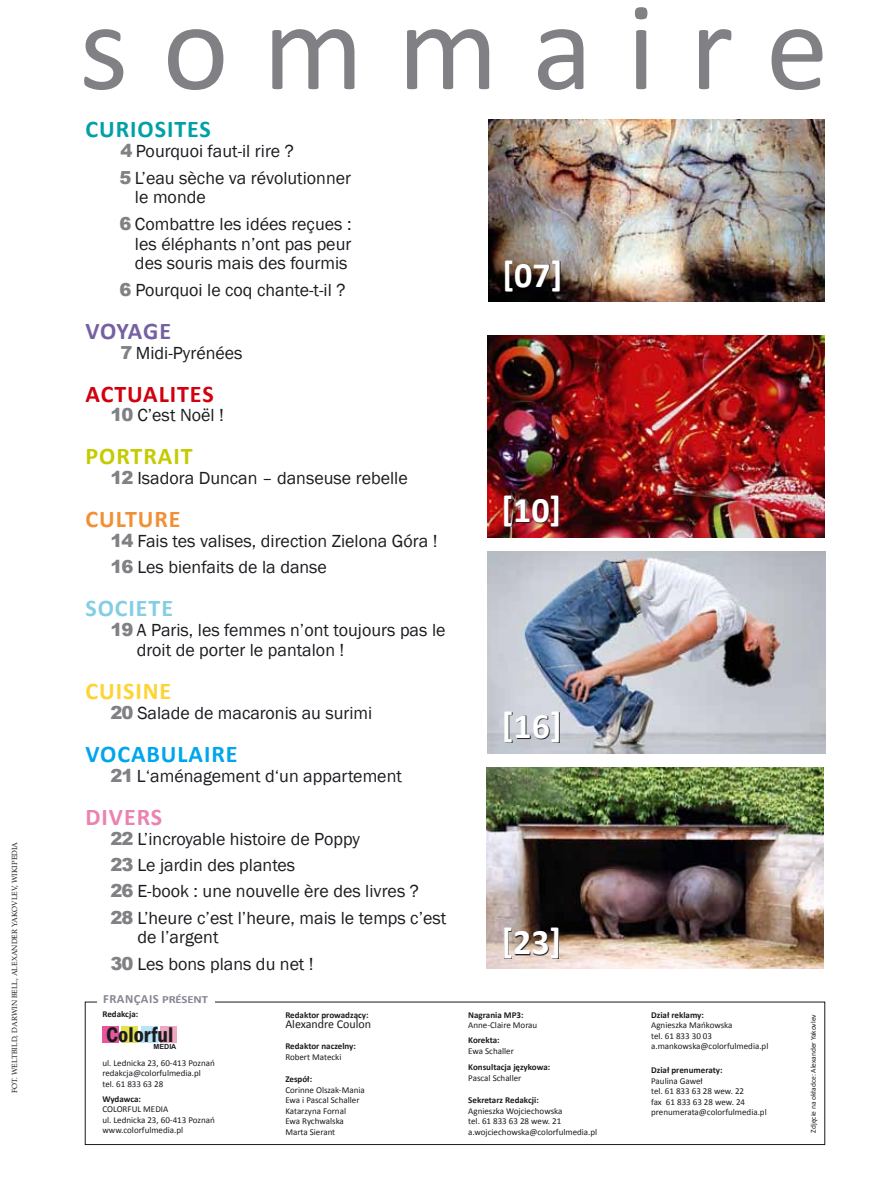
<style>
.page{position:relative;width:893px;height:1178px;background:#fff}
.page>*{position:absolute;margin:0;border:0;box-sizing:border-box;transform-origin:0 0}
.t1{font:126px "Calibri";letter-spacing:.27em;color:#818084}
.t2{font:700 36px "Calibri";color:#fff}
.t3{font:700 24px "Calibri";letter-spacing:.04em;color:#00a6eb}
.t4{font:700 24px "Calibri";letter-spacing:.04em;color:#00a0a7}
.t5{font:700 24px "Calibri";letter-spacing:.04em;color:#d1010e}
.t6{font:700 24px "Calibri";letter-spacing:.04em;color:#c4cb00}
.t7{font:700 24px "Calibri";letter-spacing:.04em;color:#f19037}
.t8{font:700 24px "Calibri";letter-spacing:.04em;color:#84cee4}
.t9{font:700 24px "Calibri";letter-spacing:.04em;color:#fed334}
.t10{font:700 24px "Calibri";letter-spacing:.025em;color:#7561a1}
.t11{font:700 24px "Calibri";letter-spacing:.04em;color:#ec82b1}
.t12{font:600 condensed 22.05px "Franklin Gothic";color:#1b1c20}
.t13{font:18px/26.2px "Franklin Gothic";color:#1b1c20}
.t14{font:700 12.6px "Calibri";letter-spacing:.04em;color:#868692}
.t15{font:12px "Calibri";color:#1b1c20}
.t16{font:9px/10.5px "Calibri";color:#1b1c20}
.t17{font:700 9px "Calibri";color:#1b1c20}
.t18{font:7.5px "Palatino Linotype";color:#1b1c20}
.t19{font:7.5px "Calibri";color:#1b1c20}
.t20{font:700 7.05px "Arial";color:#1b1c20}
.s1{font-family:"Arial";font-weight:900;color:#818084}
.s2{font-size:10.95px}
</style>
<div class="page">
<img style="left:488px;top:120px;width:336px;height:182px">
<svg style="left:506px;top:261px;width:54px;height:31px;background:#322a26"></svg>
<img style="left:488px;top:336px;width:337px;height:201px">
<img style="left:505px;top:496px;width:54px;height:31px">
<img style="left:486px;top:767px;width:338px;height:202px">
<svg style="left:505px;top:928px;width:54px;height:31px;background:#70645c"></svg>
<img style="left:488px;top:551px;width:337px;height:202px">
<svg style="left:505px;top:712px;width:55px;height:30px;background:#85888f"></svg>
<div style="left:85px;top:1002px;width:740px;height:143px;border:1px solid #1b1c20"></div>
<div style="left:97px;top:993px;width:117px;height:13px;background:#fff"></div>
<div style="left:102px;top:1026px;width:17px;height:17px;background:#e8579c"></div>
<div style="left:161px;top:1026px;width:16px;height:17px;background:#f0a8c1"></div>
<div style="left:141px;top:1026px;width:17px;height:17px;background:#b8e3f9"></div>
<div style="left:122px;top:1026px;width:16px;height:17px;background:#e4e24d"></div>
<p class="t18" style="left:9px;top:1093px;width:253px;rotate:-90deg">fot. WELTBILD, darwin bell, Alexander Yakovlev, wikipedia</p>
<h1 class="t1" style="left:79px;top:-31px;width:751px">sommaire</h1>
<h3 class="t4" style="left:86px;top:115px;width:127px">curiosites</h3>
<p class="t13" style="left:120px;top:139px;width:233px"><span class="s1">4</span> Pourquoi faut-il rire ?<br><span class="s1">5</span> L’eau sèche va révolutionner</p>
<p class="t13" style="left:120px;top:185px;width:233px;text-indent:15px">le monde<br><span class="s1">6</span> Combattre les idées reçues :</p>
<p class="t13" style="left:135px;top:234px;width:218px;line-height:19.8px">les éléphants n’ont pas peur des souris mais des fourmis</p>
<p class="t13" style="left:120px;top:277px;width:227px"><span class="s1">6</span> Pourquoi le coq chante-t-il ?</p>
<h3 class="t10" style="left:86px;top:316px;width:84px">VOYAGE</h3>
<p class="t13" style="left:120px;top:340px;width:124px"><span class="s1">7</span> Midi-Pyrénées</p>
<h3 class="t5" style="left:86px;top:379px;width:130px">actualites</h3>
<p class="t13" style="left:111px;top:403px;width:115px"><span class="s1">10</span> C’est Noël !</p>
<h3 class="t6" style="left:86px;top:441px;width:109px">portrait</h3>
<p class="t13" style="left:111px;top:465px;width:299px"><span class="s1">12</span> Isadora Duncan – danseuse rebelle</p>
<h3 class="t7" style="left:86px;top:504px;width:97px">culture</h3>
<p class="t13" style="left:111px;top:528px;width:329px"><span class="s1">14</span> Fais tes valises, direction Zielona Góra !<br><span class="s1">16</span> Les bienfaits de la danse</p>
<h3 class="t8" style="left:86px;top:593px;width:89px">societe</h3>
<p class="t13" style="left:137px;top:621px;width:310px;line-height:19.8px;text-indent:-26px"><span class="s1">19</span> A Paris, les femmes n’ont toujours pas le droit de porter le pantalon !</p>
<h3 class="t9" style="left:86px;top:676px;width:87px">cuisine</h3>
<p class="t13" style="left:111px;top:700px;width:263px"><span class="s1">20</span> Salade de macaronis au surimi</p>
<h3 class="t3" style="left:86px;top:739px;width:154px">vocabulaire</h3>
<p class="t13" style="left:111px;top:763px;width:293px"><span class="s1">21</span> L‘aménagement d‘un appartement</p>
<h3 class="t11" style="left:86px;top:802px;width:78px">divers</h3>
<p class="t13" style="left:111px;top:826px;width:337px"><span class="s1">22</span> L’incroyable histoire de Poppy<br><span class="s1">23</span> Le jardin des plantes<br><span class="s1">26</span> E-book : une nouvelle ère des livres ?<br><span class="s1">28</span> L’heure c’est l’heure, mais le temps c’est</p>
<p class="t13" style="left:111px;top:924px;width:205px;text-indent:27px">de l’argent<br><span class="s1">30</span> Les bons plans du net !</p>
<p class="t17" style="left:102px;top:1009px;width:37px">Redakcja:</p>
<p class="t14" style="left:103px;top:991px;width:106px">Français <span class="s2">PrÉsent</span></p>
<p class="t17" style="left:285px;top:1009px;width:85px">Redaktor prowadzący:</p>
<p class="t15" style="left:285px;top:1016px;width:87px">Alexandre Coulon</p>
<p class="t17" style="left:285px;top:1040px;width:72px">Redaktor naczelny:</p>
<p class="t16" style="left:285px;top:1051px;width:58px">Robert Matecki</p>
<p class="t17" style="left:285px;top:1073px;width:28px">Zespół:</p>
<p class="t16" style="left:285px;top:1084px;width:81px">Corinne Olszak-Mania<br>Ewa i Pascal Schaller<br>Katarzyna Fornal<br>Ewa Rychwalska<br>Marta Sierant</p>
<p class="t12" style="left:106px;top:1020px;width:69px">Colorful</p>
<p class="t20" style="left:154px;top:1042px;width:24px">MEDIA</p>
<p class="t16" style="left:102px;top:1057px;width:114px">ul. Lednicka 23, 60-413 Poznań redakcja@colorfulmedia.pl tel. 61 833 63 28</p>
<p class="t17" style="left:102px;top:1093px;width:40px">Wydawca:</p>
<p class="t16" style="left:102px;top:1104px;width:114px">COLORFUL MEDIA<br>ul. Lednicka 23, 60-413 Poznań www.colorfulmedia.pl</p>
<h2 class="t2" style="left:502px;top:252px;width:61px">[07]</h2>
<h2 class="t2" style="left:501px;top:488px;width:61px">[10]</h2>
<h2 class="t2" style="left:502px;top:703px;width:61px">[16]</h2>
<h2 class="t2" style="left:501px;top:920px;width:61px">[23]</h2>
<p class="t17" style="left:468px;top:1009px;width:57px">Nagrania MP3:</p>
<p class="t16" style="left:468px;top:1019px;width:71px">Anne-Claire Morau</p>
<p class="t17" style="left:468px;top:1034px;width:33px">Korekta:</p>
<p class="t16" style="left:468px;top:1045px;width:47px">Ewa Schaller</p>
<p class="t17" style="left:468px;top:1061px;width:84px">Konsultacja językowa:</p>
<p class="t16" style="left:468px;top:1072px;width:55px">Pascal Schaller</p>
<p class="t17" style="left:468px;top:1094px;width:72px">Sekretarz Redakcji:</p>
<p class="t16" style="left:468px;top:1105px;width:131px">Agnieszka Wojciechowska<br>tel. 61 833 63 28 wew. 21 a.wojciechowska@colorfulmedia.pl</p>
<p class="t17" style="left:651px;top:1009px;width:54px">Dział reklamy:</p>
<p class="t16" style="left:651px;top:1019px;width:119px">Agnieszka Mańkowska<br>tel. 61 833 30 03 a.mankowska@colorfulmedia.pl</p>
<p class="t17" style="left:651px;top:1064px;width:73px">Dział prenumeraty:</p>
<p class="t16" style="left:651px;top:1075px;width:117px">Paulina Gaweł<br>tel. 61 833 63 28 wew. 22<br>fax 61 833 63 28 wew. 24 prenumerata@colorfulmedia.pl</p>
<p class="t19" style="left:808px;top:1132px;width:120px;rotate:-90deg">Zdjęcie na okładce: Alexander Yakovlev</p>
</div>
